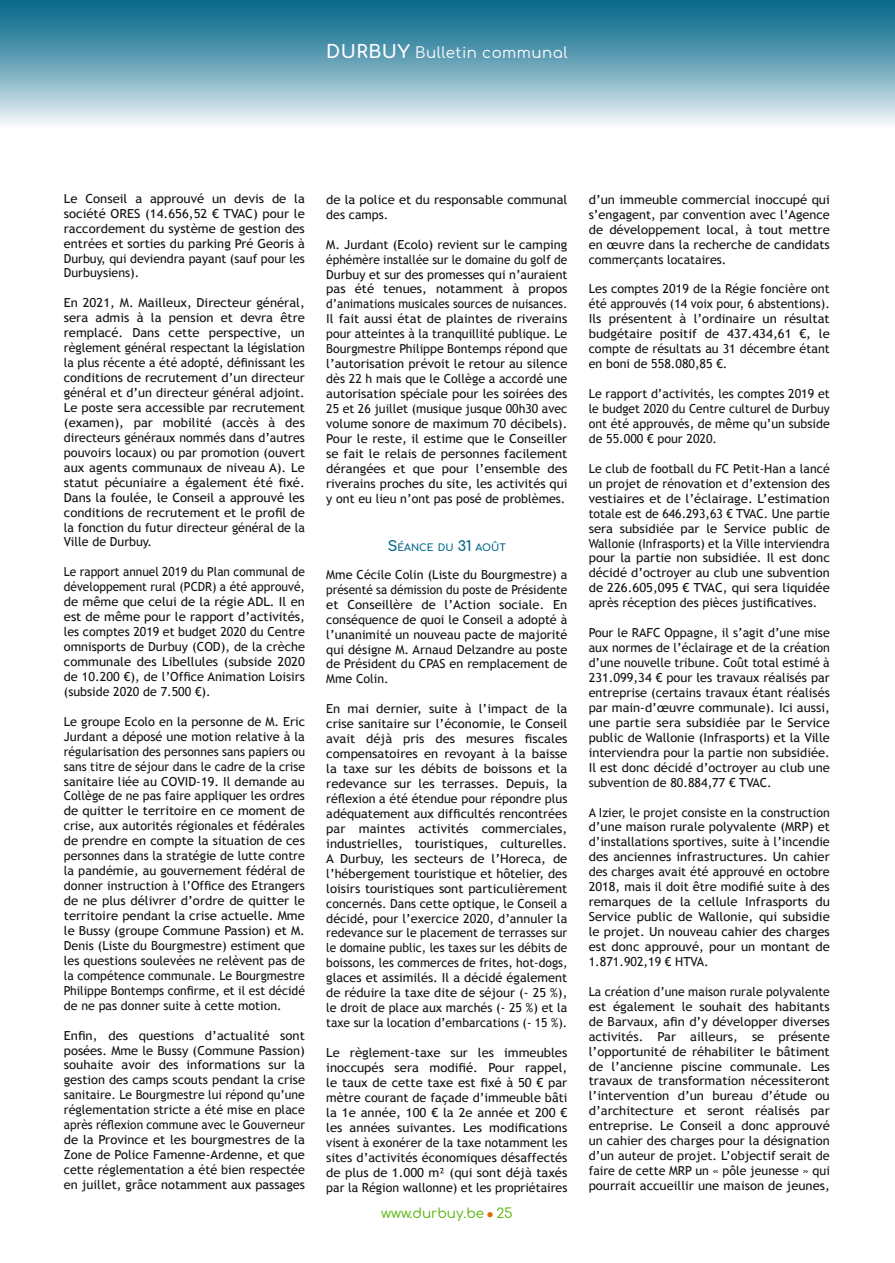
<style>
.page{position:relative;width:895px;height:1263px;background:#fff}
.page>*{position:absolute;margin:0;border:0;box-sizing:border-box;transform-origin:0 0}
.t1{font:15px "Comfortaa";letter-spacing:.03em;color:#fff}
.t2{font:13.5px "Comfortaa";color:#51b200}
.t3{font:12.45px/15px "Trebuchet MS";color:#11110f;text-align:justify}
.t4{font:12.45px/15px "Trebuchet MS";color:#11110f;text-align:justify;scale:1.05 1}
.t5{font:12.45px/15px "Trebuchet MS";color:#11110f;text-align:justify;scale:1.04 1}
.t6{font:12.45px/15px "Trebuchet MS";color:#11110f;text-align:justify;scale:.96 1}
.t7{font:700 9.75px "Comfortaa";color:#006588}
.s1{font-weight:700;font-size:18px}
.s2{font-size:13.95px}
.s3{color:#df6a00}
</style>
<div class="page">
<div style="left:0;top:0;width:894px;height:131px;background:linear-gradient(to bottom,#005f83,#f5f9fa)"></div>
<p class="t1" style="left:326px;top:39px;width:243px"><span class="s1">DURBUY</span> Bulletin communal</p>
<p class="t4" style="left:64px;top:191px;width:231px">Le Conseil a approuvé un devis de la société ORES (14.656,52 € TVAC) pour le raccordement du système de gestion des entrées et sorties du parking Pré Georis à Durbuy, qui deviendra payant (sauf pour les Durbuysiens).</p>
<p class="t4" style="left:64px;top:296px;width:231px">En 2021, M. Mailleux, Directeur général, sera admis à la pension et devra être remplacé. Dans cette perspective, un règlement général respectant la législation la plus récente a été adopté, définissant les conditions de recrutement d’un directeur général et d’un directeur général adjoint.<br>Le poste sera accessible par recrutement (examen), par mobilité (accès à des directeurs généraux nommés dans d’autres pouvoirs locaux) ou par promotion (ouvert aux agents communaux de niveau A). Le statut pécuniaire a également été fixé.<br>Dans la foulée, le Conseil a approuvé les conditions de recrutement et le profil de la fonction du futur directeur général de la Ville de Durbuy.</p>
<p class="t6" style="left:64px;top:564px;width:252px">Le rapport annuel 2019 du Plan communal de développement rural (PCDR) a été approuvé, de même que celui de la régie ADL. Il en est de même pour le rapport d’activités, les comptes 2019 et budget 2020 du Centre omnisports de Durbuy (COD), de la crèche communale des Libellules (subside 2020 de 10.200 €), de l’Office Animation Loisirs (subside 2020 de 7.500 €).</p>
<p class="t3" style="left:64px;top:714px;width:242px">Le groupe Ecolo en la personne de M. Eric Jurdant a déposé une motion relative à la régularisation des personnes sans papiers ou sans titre de séjour dans le cadre de la crise sanitaire liée au COVID-19. Il demande au Collège de ne pas faire appliquer les ordres de quitter le territoire en ce moment de crise, aux autorités régionales et fédérales de prendre en compte la situation de ces personnes dans la stratégie de lutte contre la pandémie, au gouvernement fédéral de donner instruction à l’Office des Etrangers de ne plus délivrer d’ordre de quitter le territoire pendant la crise actuelle. Mme le Bussy (groupe Commune Passion) et M.<br>Denis (Liste du Bourgmestre) estiment que les questions soulevées ne relèvent pas de la compétence communale. Le Bourgmestre Philippe Bontemps confirme, et il est décidé de ne pas donner suite à cette motion.</p>
<p class="t4" style="left:64px;top:1028px;width:231px">Enfin, des questions d’actualité sont posées. Mme le Bussy (Commune Passion) souhaite avoir des informations sur la gestion des camps scouts pendant la crise sanitaire. Le Bourgmestre lui répond qu’une réglementation stricte a été mise en place après réflexion commune avec le Gouverneur de la Province et les bourgmestres de la Zone de Police Famenne-Ardenne, et que cette réglementation a été bien respectée en juillet, grâce notamment aux passages</p>
<p class="t4" style="left:326px;top:192px;width:231px">de la police et du responsable communal des camps.</p>
<p class="t5" style="left:326px;top:237px;width:233px">M. Jurdant (Ecolo) revient sur le camping éphémère installée sur le domaine du golf de Durbuy et sur des promesses qui n’auraient pas été tenues, notamment à propos d’animations musicales sources de nuisances.<br>Il fait aussi état de plaintes de riverains pour atteintes à la tranquillité publique. Le Bourgmestre Philippe Bontemps répond que l’autorisation prévoit le retour au silence dès 22 h mais que le Collège a accordé une autorisation spéciale pour les soirées des 25 et 26 juillet (musique jusque 00h30 avec volume sonore de maximum 70 décibels).<br>Pour le reste, il estime que le Conseiller se fait le relais de personnes facilement dérangées et que pour l’ensemble des riverains proches du site, les activités qui y ont eu lieu n’ont pas posé de problèmes.</p>
<p class="t7" style="left:387px;top:538px;width:120px"><span class="s2">S</span>ÉANCE DU <span class="s2">31</span> AOÛT</p>
<p class="t3" style="left:326px;top:567px;width:242px">Mme Cécile Colin (Liste du Bourgmestre) a présenté sa démission du poste de Présidente et Conseillère de l’Action sociale. En conséquence de quoi le Conseil a adopté à l’unanimité un nouveau pacte de majorité qui désigne M. Arnaud Delzandre au poste de Président du CPAS en remplacement de Mme Colin.</p>
<p class="t4" style="left:326px;top:701px;width:231px">En mai dernier, suite à l’impact de la crise sanitaire sur l’économie, le Conseil avait déjà pris des mesures fiscales compensatoires en revoyant à la baisse la taxe sur les débits de boissons et la redevance sur les terrasses. Depuis, la réflexion a été étendue pour répondre plus adéquatement aux difficultés rencontrées par maintes activités commerciales, industrielles, touristiques, culturelles.<br>A Durbuy, les secteurs de l’Horeca, de l’hébergement touristique et hôtelier, des loisirs touristiques sont particulièrement concernés. Dans cette optique, le Conseil a décidé, pour l’exercice 2020, d’annuler la redevance sur le placement de terrasses sur le domaine public, les taxes sur les débits de boissons, les commerces de frites, hot-dogs, glaces et assimilés. Il a décidé également de réduire la taxe dite de séjour (- 25 %), le droit de place aux marchés (- 25 %) et la taxe sur la location d’embarcations (- 15 %).</p>
<p class="t4" style="left:326px;top:1045px;width:231px">Le règlement-taxe sur les immeubles inoccupés sera modifié. Pour rappel, le taux de cette taxe est fixé à 50 € par mètre courant de façade d’immeuble bâti la 1e année, 100 € la 2e année et 200 € les années suivantes. Les modifications visent à exonérer de la taxe notamment les sites d’activités économiques désaffectés de plus de 1.000 m² (qui sont déjà taxés par la Région wallonne) et les propriétaires</p>
<p class="t2" style="left:381px;top:1200px;width:133px">www.durbuy.be <span class="s3">●</span> 25</p>
<p class="t4" style="left:588px;top:192px;width:231px">d’un immeuble commercial inoccupé qui s’engagent, par convention avec l’Agence de développement local, à tout mettre en œuvre dans la recherche de candidats commerçants locataires.</p>
<p class="t3" style="left:588px;top:282px;width:242px">Les comptes 2019 de la Régie foncière ont été approuvés (14 voix pour, 6 abstentions).<br>Ils présentent à l’ordinaire un résultat budgétaire positif de 437.434,61 €, le compte de résultats au 31 décembre étant en boni de 558.080,85 €.</p>
<p class="t3" style="left:588px;top:386px;width:242px">Le rapport d’activités, les comptes 2019 et le budget 2020 du Centre culturel de Durbuy ont été approuvés, de même qu’un subside de 55.000 € pour 2020.</p>
<p class="t3" style="left:588px;top:461px;width:242px">Le club de football du FC Petit-Han a lancé un projet de rénovation et d’extension des vestiaires et de l’éclairage. L’estimation totale est de 646.293,63 € TVAC. Une partie sera subsidiée par le Service public de Wallonie (Infrasports) et la Ville interviendra pour la partie non subsidiée. Il est donc décidé d’octroyer au club une subvention de 226.605,095 € TVAC, qui sera liquidée après réception des pièces justificatives.</p>
<p class="t3" style="left:588px;top:625px;width:242px">Pour le RAFC Oppagne, il s’agit d’une mise aux normes de l’éclairage et de la création d’une nouvelle tribune. Coût total estimé à 231.099,34 € pour les travaux réalisés par entreprise (certains travaux étant réalisés par main-d’œuvre communale). Ici aussi, une partie sera subsidiée par le Service public de Wallonie (Infrasports) et la Ville interviendra pour la partie non subsidiée.<br>Il est donc décidé d’octroyer au club une subvention de 80.884,77 € TVAC.</p>
<p class="t3" style="left:588px;top:805px;width:242px">A Izier, le projet consiste en la construction d’une maison rurale polyvalente (MRP) et d’installations sportives, suite à l’incendie des anciennes infrastructures. Un cahier des charges avait été approuvé en octobre 2018, mais il doit être modifié suite à des remarques de la cellule Infrasports du Service public de Wallonie, qui subsidie le projet. Un nouveau cahier des charges est donc approuvé, pour un montant de 1.871.902,19 € HTVA.</p>
<p class="t3" style="left:588px;top:984px;width:242px">La création d’une maison rurale polyvalente est également le souhait des habitants de Barvaux, afin d’y développer diverses activités. Par ailleurs, se présente l’opportunité de réhabiliter le bâtiment de l’ancienne piscine communale. Les travaux de transformation nécessiteront l’intervention d’un bureau d’étude ou d’architecture et seront réalisés par entreprise. Le Conseil a donc approuvé un cahier des charges pour la désignation d’un auteur de projet. L’objectif serait de faire de cette MRP un « pôle jeunesse » qui pourrait accueillir une maison de jeunes,</p>
</div>
